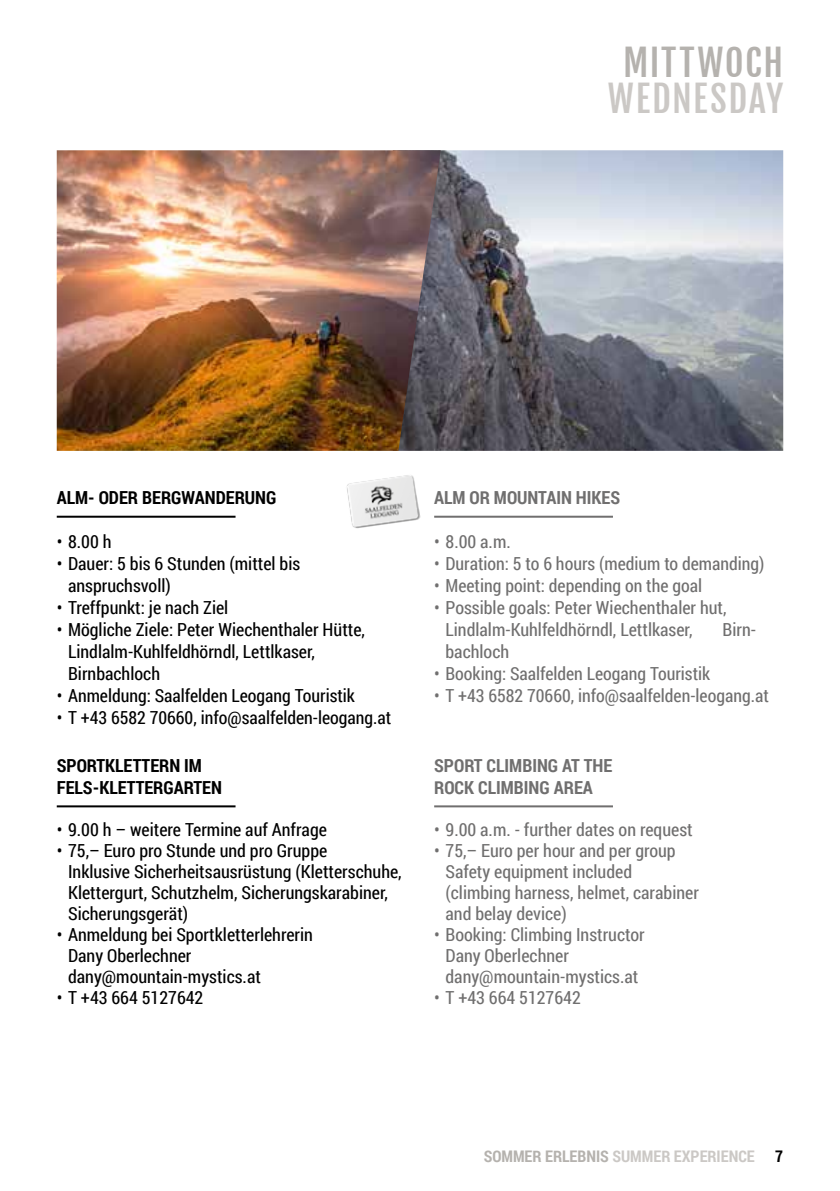
<style>
.page{position:relative;width:840px;height:1191px;background:#fff}
.page>*{position:absolute;margin:0;border:0;box-sizing:border-box;transform-origin:0 0}
.t1{font:36px "Fjalla One";letter-spacing:.045em;color:#cbc8c5}
.t2{font:36px "Fjalla One";letter-spacing:.05em;color:#b5b2ae}
.t3{font:18px/21px "Roboto Condensed";color:#000}
.t4{font:18px/21px "Roboto Condensed";color:#706f6f}
.t5{font:700 18px/22px "Roboto Condensed";color:#000}
.t6{font:700 18px/22px "Roboto Condensed";color:#706f6f}
.t7{font:700 16px "Roboto Condensed";color:#cbc8c5}
.t8{font:700 16px "Roboto Condensed";color:#000}
.s1{color:#b5b2ae}
</style>
<div class="page">
<img style="left:440px;top:150px;width:342px;height:301px">
<img style="left:57px;top:150px;width:383px;height:301px">
<hr style="left:57px;top:805px;width:178px;height:2px;background:#000">
<hr style="left:434px;top:805px;width:178px;height:2px;background:#706f6f">
<hr style="left:57px;top:516px;width:178px;height:2px;background:#000">
<hr style="left:434px;top:516px;width:178px;height:2px;background:#706f6f">
<img style="left:347px;top:475px;width:74px;height:54px">
<h1 class="t2" style="left:623px;top:41px;width:161px">MITTWOCH</h1>
<h1 class="t1" style="left:607px;top:77px;width:177px">WEDNESDAY</h1>
<p class="t5" style="left:57px;top:486px;width:221px">ALM- ODER BERGWANDERUNG</p>
<p class="t3" style="left:57px;top:531px;width:56px">• 8.00 h</p>
<p class="t3" style="left:68px;top:552px;width:233px;line-height:22px;text-indent:-11px">• Dauer: 5 bis 6 Stunden (mittel bis anspruchsvoll)</p>
<p class="t3" style="left:57px;top:597px;width:173px">• Treffpunkt: je nach Ziel</p>
<p class="t3" style="left:68px;top:618px;width:298px;line-height:22px;text-indent:-11px">• Mögliche Ziele: Peter Wiechenthaler Hütte,<br>Lindlalm-Kuhlfeldhörndl, Lettlkaser,<br>Birnbachloch</p>
<p class="t3" style="left:57px;top:685px;width:299px">• Anmeldung: Saalfelden Leogang Touristik</p>
<p class="t3" style="left:57px;top:707px;width:336px">• T +43 6582 70660, info@saalfelden-leogang.at</p>
<p class="t5" style="left:57px;top:754px;width:167px">SPORTKLETTERN IM<br>FELS-KLETTERGARTEN</p>
<p class="t3" style="left:57px;top:818px;width:271px">• 9.00 h – weitere Termine auf Anfrage</p>
<p class="t3" style="left:68px;top:839px;width:335px;text-indent:-11px">• 75,– Euro pro Stunde und pro Gruppe<br>Inklusive Sicherheitsausrüstung (Kletterschuhe, Klettergurt, Schutzhelm, Sicherungskarabiner, Sicherungsgerät)</p>
<p class="t3" style="left:68px;top:923px;width:246px;text-indent:-11px">• Anmeldung bei Sportkletterlehrerin<br>Dany Oberlechner dany@mountain-mystics.at</p>
<p class="t3" style="left:57px;top:986px;width:148px">• T +43 664 5127642</p>
<p class="t6" style="left:434px;top:486px;width:187px">ALM OR MOUNTAIN HIKES</p>
<p class="t4" style="left:434px;top:531px;width:78px">• 8.00 a.m.</p>
<p class="t4" style="left:434px;top:553px;width:331px">• Duration: 5 to 6 hours (medium to demanding)</p>
<p class="t4" style="left:434px;top:575px;width:269px">• Meeting point: depending on the goal</p>
<p class="t4" style="left:445px;top:596px;width:282px;line-height:22px;text-indent:-11px">• Possible goals: Peter Wiechenthaler hut,<br>Lindlalm-Kuhlfeldhörndl, Lettlkaser,</p>
<p class="t4" style="left:722px;top:619px;width:35px">Birn-</p>
<p class="t4" style="left:445px;top:641px;width:65px">bachloch</p>
<p class="t4" style="left:434px;top:663px;width:277px">• Booking: Saalfelden Leogang Touristik</p>
<p class="t4" style="left:434px;top:685px;width:336px">• T +43 6582 70660, info@saalfelden-leogang.at</p>
<p class="t6" style="left:434px;top:754px;width:179px">SPORT CLIMBING AT THE<br>ROCK CLIMBING AREA</p>
<p class="t4" style="left:434px;top:818px;width:260px">• 9.00 a.m. - further dates on request</p>
<p class="t4" style="left:445px;top:839px;width:255px;text-indent:-11px">• 75,– Euro per hour and per group<br>Safety equipment included (climbing harness, helmet, carabiner and belay device)</p>
<p class="t4" style="left:445px;top:923px;width:201px;text-indent:-11px">• Booking: Climbing Instructor<br>Dany Oberlechner dany@mountain-mystics.at</p>
<p class="t4" style="left:434px;top:986px;width:148px">• T +43 664 5127642</p>
<p class="t7" style="left:483px;top:1145px;width:272px"><span class="s1">SOMMER ERLEBNIS</span> SUMMER EXPERIENCE</p>
<p class="t8" style="left:774px;top:1145px;width:9px">7</p>
</div>
